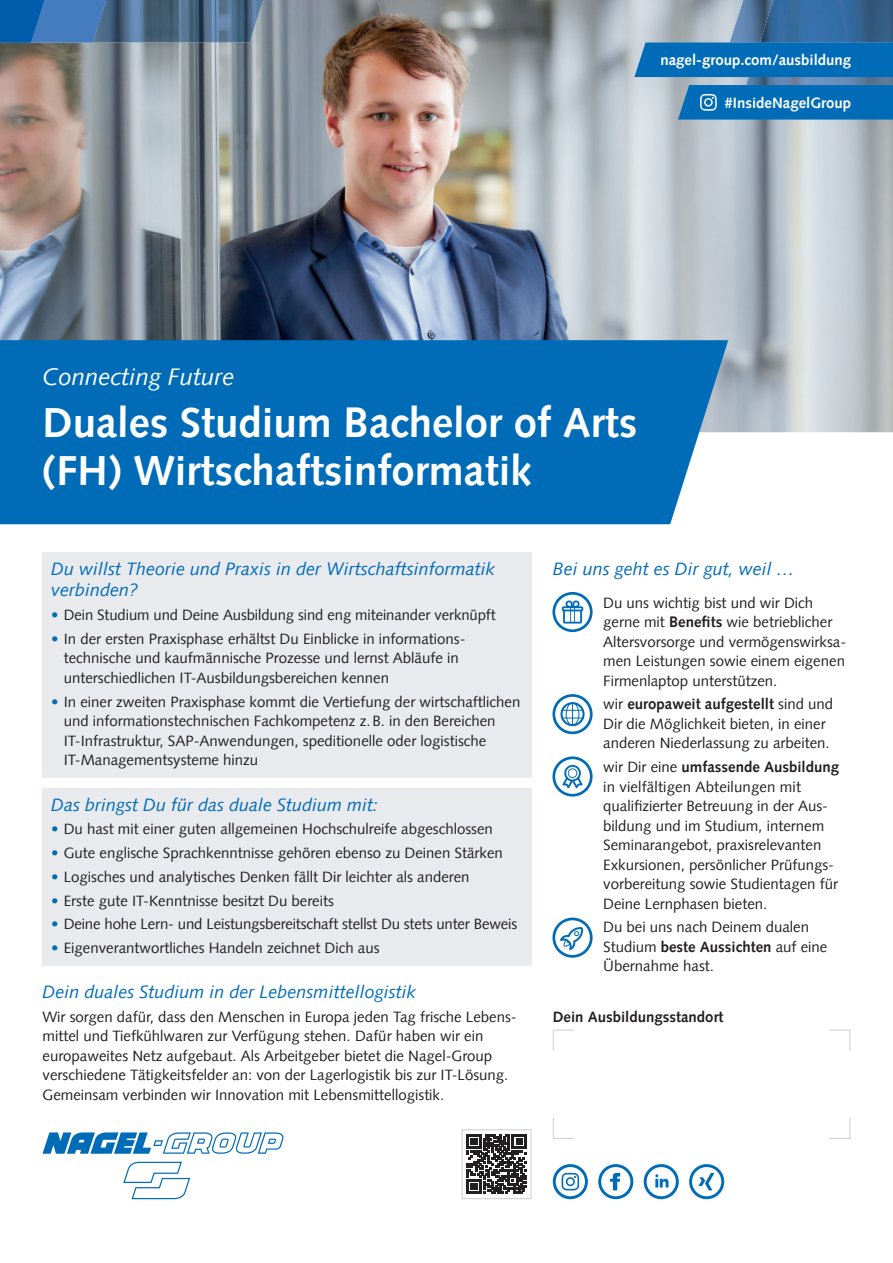
<style>
.page{position:relative;width:893px;height:1263px;background:#fff}
.page>*{position:absolute;margin:0;border:0;box-sizing:border-box;transform-origin:0 0}
.t1{font:700 42px/48px "Syntax Com";color:#fff}
.t2{font:italic 24px "Syntax Com";color:#fff}
.t3{font:italic 18px/21.6px "Syntax Com";color:#006cb7}
.t4{font:15px/19.5px "Syntax Com";color:#231f20}
.t5{font:700 15px "Syntax Com";color:#fff}
.t6{font:700 15px "Syntax Com";color:#231f20}
.s1{color:#006cb7}
.s2{font-weight:700}
</style>
<div class="page">
<svg style="left:467px;top:1134px;width:59px;height:60px"></svg>
<div style="left:461px;top:1129px;width:70px;height:70px;border:1px solid #d1d2d4"></div>
<svg style="left:123px;top:1162px;width:67px;height:37px"></svg>
<svg style="left:43px;top:1132px;width:241px;height:22px"></svg>
<svg style="left:553px;top:1029px;width:21px;height:22px"></svg>
<svg style="left:553px;top:1118px;width:21px;height:21px"></svg>
<svg style="left:829px;top:1029px;width:22px;height:22px"></svg>
<svg style="left:829px;top:1118px;width:22px;height:21px"></svg>
<svg style="left:598px;top:1164px;width:35px;height:35px"></svg>
<svg style="left:689px;top:1164px;width:35px;height:35px"></svg>
<svg style="left:644px;top:1164px;width:35px;height:35px"></svg>
<svg style="left:553px;top:1164px;width:35px;height:35px"></svg>
<img style="left:0;top:0;width:893px;height:432px">
<div style="left:0;top:340px;width:728px;height:184px;background:#006cb7"></div>
<img style="left:730px;top:0;width:30px;height:43px">
<img style="left:746px;top:77px;width:147px;height:8px">
<img style="left:760px;top:0;width:133px;height:43px">
<img style="left:154px;top:0;width:109px;height:43px">
<svg style="left:0;top:0;width:154px;height:43px"></svg>
<div style="left:43px;top:553px;width:488px;height:225px;background:#e8eaed"></div>
<div style="left:43px;top:789px;width:488px;height:177px;background:#e8eaed"></div>
<svg style="left:678px;top:85px;width:215px;height:35px"></svg>
<div style="left:634px;top:43px;width:259px;height:34px;background:#006cb7"></div>
<svg style="left:560px;top:927px;width:24px;height:23px"></svg>
<div style="left:552px;top:917px;width:41px;height:41px;border:3px solid #006cb7;border-radius:50%"></div>
<svg style="left:562px;top:765px;width:21px;height:23px"></svg>
<div style="left:552px;top:756px;width:41px;height:40px;border:3px solid #006cb7;border-radius:50%"></div>
<svg style="left:562px;top:600px;width:21px;height:23px"></svg>
<div style="left:552px;top:592px;width:41px;height:40px;border:3px solid #006cb7;border-radius:50%"></div>
<svg style="left:560px;top:702px;width:25px;height:24px"></svg>
<div style="left:552px;top:694px;width:41px;height:40px;border:3px solid #006cb7;border-radius:50%"></div>
<p class="t5" style="left:660px;top:51px;width:192px">nagel-group.com/ausbildung</p>
<p class="t5" style="left:725px;top:94px;width:128px">#InsideNagelGroup</p>
<h2 class="t2" style="left:43px;top:362px;width:194px">Connecting Future</h2>
<h1 class="t1" style="left:43px;top:399px;width:596px">Duales Studium Bachelor of Arts (FH) Wirtschafts informatik</h1>
<p class="t3" style="left:51px;top:558px;width:445px">Du willst Theorie und Praxis in der Wirtschaftsinformatik verbinden?</p>
<p class="t4" style="left:51px;top:605px;width:446px"><span class="s1">•</span> Dein Studium und Deine Ausbildung sind eng miteinander verknüpft</p>
<p class="t4" style="left:64px;top:629px;width:403px;text-indent:-13px"><span class="s1">•</span> In der ersten Praxisphase erhältst Du Einblicke in informations&shy;technische und kaufmännische Prozesse und lernst Abläufe in unterschiedlichen IT-Ausbildungsbereichen kennen</p>
<p class="t4" style="left:64px;top:692px;width:458px;text-indent:-13px"><span class="s1">•</span> In einer zweiten Praxisphase kommt die Vertiefung der wirtschaftlichen und informationstechnischen Fachkompetenz z. B. in den Bereichen IT-Infrastruktur, SAP-Anwendungen, speditionelle oder logistische IT-Managementsysteme hinzu</p>
<p class="t3" style="left:51px;top:793px;width:329px">Das bringst Du für das duale Studium mit:</p>
<p class="t4" style="left:51px;top:819px;width:443px"><span class="s1">•</span> Du hast mit einer guten allgemeinen Hochschulreife abgeschlossen</p>
<p class="t4" style="left:51px;top:843px;width:453px"><span class="s1">•</span> Gute englische Sprachkenntnisse gehören ebenso zu Deinen Stärken</p>
<p class="t4" style="left:51px;top:867px;width:420px"><span class="s1">•</span> Logisches und analytisches Denken fällt Dir leichter als anderen</p>
<p class="t4" style="left:51px;top:891px;width:284px"><span class="s1">•</span> Erste gute IT-Kenntnisse besitzt Du bereits</p>
<p class="t4" style="left:51px;top:914px;width:468px"><span class="s1">•</span> Deine hohe Lern- und Leistungsbereitschaft stellst Du stets unter Beweis</p>
<p class="t4" style="left:51px;top:938px;width:330px"><span class="s1">•</span> Eigenverantwortliches Handeln zeichnet Dich aus</p>
<p class="t3" style="left:43px;top:981px;width:375px">Dein duales Studium in der Lebensmittellogistik</p>
<p class="t4" style="left:43px;top:1007px;width:476px">Wir sorgen dafür, dass den Menschen in Europa jeden Tag frische Lebens&shy;mittel und Tiefkühlwaren zur Verfügung stehen. Dafür haben wir ein europaweites Netz aufgebaut. Als Arbeitgeber bietet die Nagel-Group verschiedene Tätigkeitsfelder an: von der Lagerlogistik bis zur IT-Lösung.<br>Gemeinsam verbinden wir Innovation mit Lebensmittellogistik.</p>
<p class="t3" style="left:553px;top:558px;width:244px">Bei uns geht es Dir gut, weil …</p>
<p class="t4" style="left:603px;top:593px;width:245px">Du uns wichtig bist und wir Dich gerne mit <span class="s2">Benefits</span> wie betrieblicher Altersvorsorge und vermögenswirksa&shy;men Leistungen sowie einem eigenen Firmenlaptop unterstützen.</p>
<p class="t4" style="left:603px;top:694px;width:232px">wir <span class="s2">europaweit aufgestellt</span> sind und<br>Dir die Möglichkeit bieten, in einer anderen Niederlassung zu arbeiten.</p>
<p class="t4" style="left:603px;top:757px;width:237px">wir Dir eine <span class="s2">umfassende Ausbildung </span>in vielfältigen Abteilungen mit qualifizierter Betreuung in der Aus&shy;bildung und im Studium, internem Seminar angebot, praxisrelevanten Exkursionen, persönlicher Prüfungs&shy;vorbereitung sowie Studientagen für Deine Lernphasen bieten.</p>
<p class="t4" style="left:603px;top:917px;width:226px">Du bei uns nach Deinem dualen<br>Studium <span class="s2">beste Aussichten</span> auf eine<br>Übernahme hast.</p>
<p class="t6" style="left:553px;top:1008px;width:172px">Dein Ausbildungsstandort</p>
</div>
